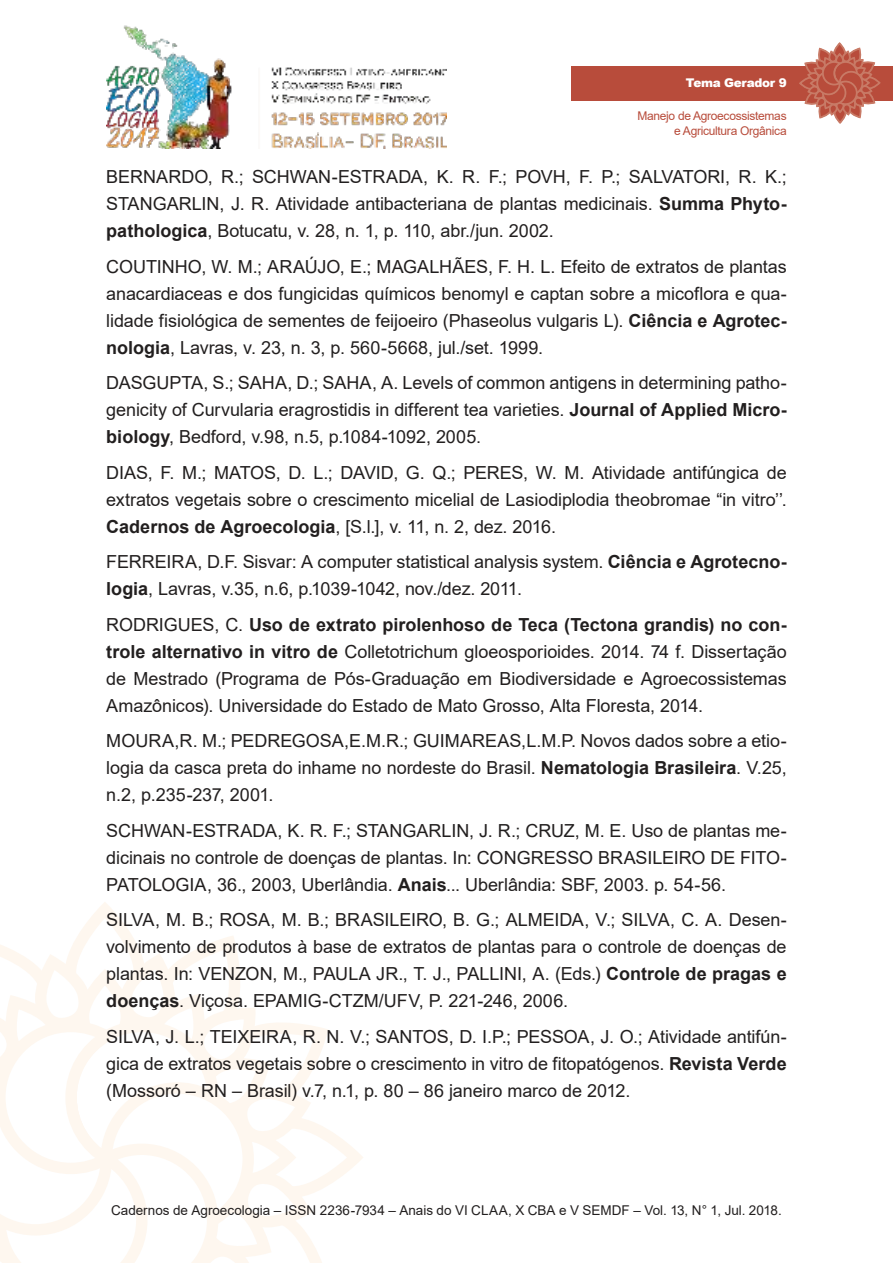
<style>
.page{position:relative;width:893px;height:1263px;background:#fff}
.page>*{position:absolute;margin:0;border:0;box-sizing:border-box;transform-origin:0 0}
.t1{font:18px/27px "Arial";letter-spacing:-.005em;color:#221f1f;text-align:justify}
.t2{font:13.5px "Arial";color:#221f1f}
.t3{font:12px/14.4px "Arial";letter-spacing:-.025em;color:#b84c3b;text-align:right}
.t4{font:900 12px "Arial";letter-spacing:-.025em;color:#fff}
.s1{font-weight:700}
</style>
<div class="page">
<img style="left:106px;top:25px;width:340px;height:124px">
<svg style="left:0;top:910px;width:363px;height:353px"></svg>
<div style="left:571px;top:66px;width:322px;height:34px;background:#b84c3b"></div>
<svg style="left:798px;top:43px;width:83px;height:81px"></svg>
<p class="t4" style="left:686px;top:76px;width:102px">Tema Gerador 9</p>
<p class="t3" style="left:637px;top:110px;width:151px">Manejo de Agroecossistemas e Agricultura Orgânica</p>
<p class="t1" style="left:106px;top:165px;width:682px">BERNARDO, R.; SCHWAN-ESTRADA, K. R. F.; POVH, F. P.; SALVATORI, R. K.; STANGARLIN, J. R. Atividade antibacteriana de plantas medicinais. <span class="s1">Summa Phyto&shy;pathologica</span>, Botucatu, v. 28, n. 1, p. 110, abr./jun. 2002.</p>
<p class="t1" style="left:106px;top:254px;width:682px">COUTINHO, W. M.; ARAÚJO, E.; MAGALHÃES, F. H. L. Efeito de extratos de plantas anacardiaceas e dos fungicidas químicos benomyl e captan sobre a micoflora e qua&shy;lidade fisiológica de sementes de feijoeiro (Phaseolus vulgaris L). <span class="s1">Ciência e Agrotec&shy;nologia</span>, Lavras, v. 23, n. 3, p. 560-5668, jul./set. 1999.</p>
<p class="t1" style="left:106px;top:371px;width:682px">DASGUPTA, S.; SAHA, D.; SAHA, A. Levels of common antigens in determining patho&shy;genicity of Curvularia eragrostidis in different tea varieties. <span class="s1">Journal of Applied Micro&shy;biology</span>, Bedford, v.98, n.5, p.1084-1092, 2005.</p>
<p class="t1" style="left:106px;top:460px;width:682px">DIAS, F. M.; MATOS, D. L.; DAVID, G. Q.; PERES, W. M. Atividade antifúngica de extratos vegetais sobre o crescimento micelial de Lasiodiplodia theobromae “in vitro’’.<br><span class="s1">Cadernos de Agroecologia</span>, [S.l.], v. 11, n. 2, dez. 2016.</p>
<p class="t1" style="left:106px;top:550px;width:682px">FERREIRA, D.F. Sisvar: A computer statistical analysis system. <span class="s1">Ciência e Agrotecno&shy;logia</span>, Lavras, v.35, n.6, p.1039-1042, nov./dez. 2011.</p>
<p class="t1" style="left:106px;top:612px;width:682px">RODRIGUES, C. <span class="s1">Uso de extrato pirolenhoso de Teca (Tectona grandis) no con&shy;trole alternativo in vitro de</span> Colletotrichum gloeosporioides. 2014. 74 f. Dissertação de Mestrado (Programa de Pós-Graduação em Biodiversidade e Agroecossistemas Amazônicos). Universidade do Estado de Mato Grosso, Alta Floresta, 2014.</p>
<p class="t1" style="left:106px;top:729px;width:682px">MOURA,R. M.; PEDREGOSA,E.M.R.; GUIMAREAS,L.M.P. Novos dados sobre a etio&shy;logia da casca preta do inhame no nordeste do Brasil. <span class="s1">Nematologia Brasileira</span>. V.25, n.2, p.235-237, 2001.</p>
<p class="t1" style="left:106px;top:818px;width:682px">SCHWAN-ESTRADA, K. R. F.; STANGARLIN, J. R.; CRUZ, M. E. Uso de plantas me&shy;dicinais no controle de doenças de plantas. In: CONGRESSO BRASILEIRO DE FITO-PATOLOGIA, 36., 2003, Uberlândia. <span class="s1">Anais</span>... Uberlândia: SBF, 2003. p. 54-56.</p>
<p class="t1" style="left:106px;top:908px;width:682px">SILVA, M. B.; ROSA, M. B.; BRASILEIRO, B. G.; ALMEIDA, V.; SILVA, C. A. Desen&shy;volvimento de produtos à base de extratos de plantas para o controle de doenças de plantas. In: VENZON, M., PAULA JR., T. J., PALLINI, A. (Eds.) <span class="s1">Controle de pragas e doenças</span>. Viçosa. EPAMIG-CTZM/UFV, P. 221-246, 2006.</p>
<p class="t1" style="left:106px;top:1024px;width:682px">SILVA, J. L.; TEIXEIRA, R. N. V.; SANTOS, D. I.P.; PESSOA, J. O.; Atividade antifún&shy;gica de extratos vegetais sobre o crescimento in vitro de fitopatógenos. <span class="s1">Revista Verde </span>(Mossoró – RN – Brasil) v.7, n.1, p. 80 – 86 janeiro marco de 2012.</p>
<p class="t2" style="left:111px;top:1205px;width:672px">Cadernos de Agroecologia – ISSN 2236-7934 – Anais do VI CLAA, X CBA e V SEMDF – Vol. 13, N° 1, Jul. 2018.</p>
</div>
